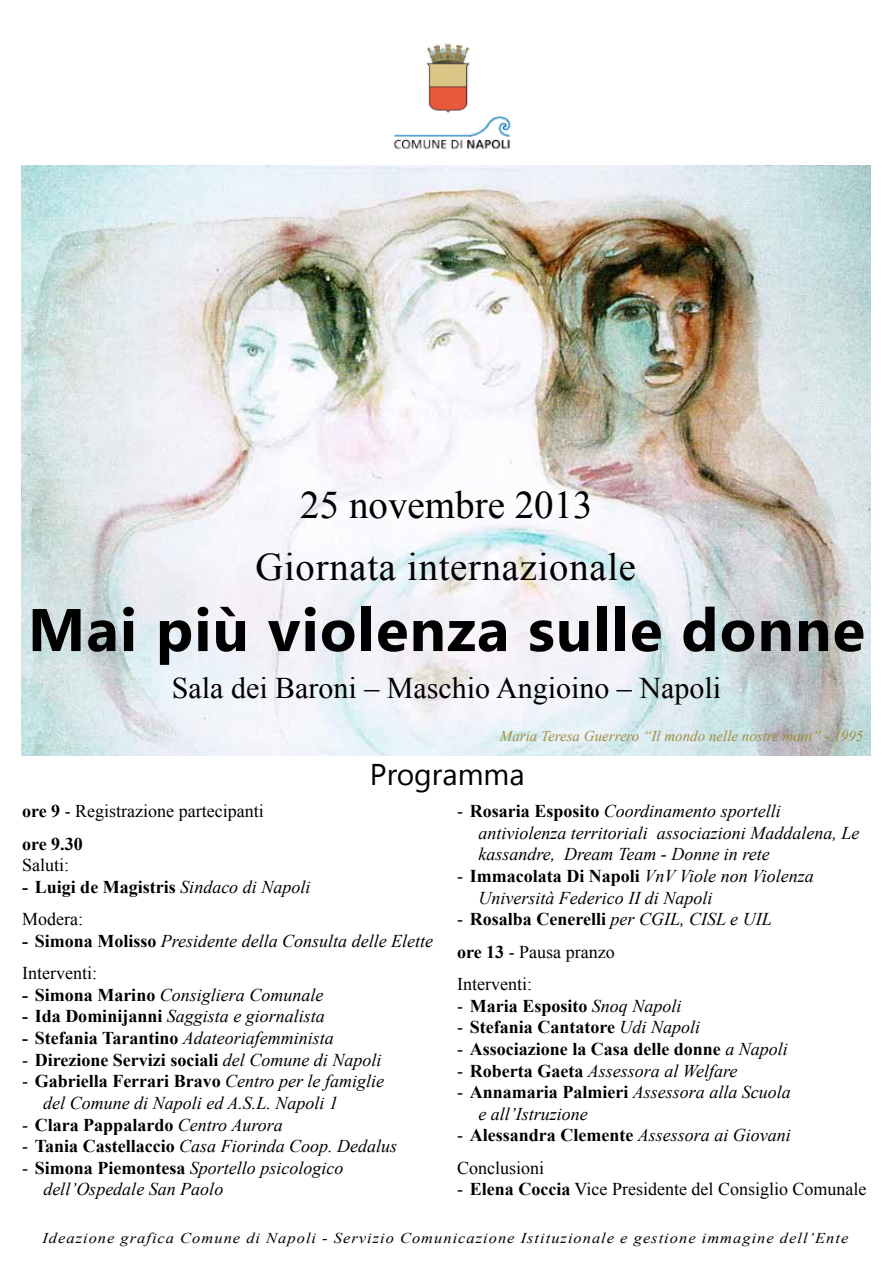
<style>
.page{position:relative;width:893px;height:1263px;background:#fff}
.page>*{position:absolute;margin:0;border:0;box-sizing:border-box;transform-origin:0 0}
.t1{font:700 60px "Segoe UI";letter-spacing:.02em;color:#000}
.t2{font:39px "Times New Roman";letter-spacing:.02em;color:#000}
.t3{font:39px "Times New Roman";color:#000}
.t4{font:30px "Times New Roman";color:#000}
.t5{font:30px "Segoe UI";color:#000}
.t6{font:italic 18px/21.6px "Times New Roman";color:#000}
.t7{font:700 18px/32.4px "Times New Roman";color:#000}
.t8{font:18px/32.4px "Times New Roman";color:#000}
.t9{font:italic 15px "Times New Roman";letter-spacing:.06em;color:#000;scale:1.1 1}
.t10{font:italic 15px "Times New Roman";color:#a08d3f}
.s1{font-weight:700}
.s2{font-weight:400;font-style:italic}
.s3{font-weight:400}
.s4{font-weight:700;font-style:normal}
.s5{font-style:normal}
.s6{font-style:italic}
</style>
<div class="page">
<img style="left:21px;top:165px;width:850px;height:590px">
<img style="left:352px;top:43px;width:190px;height:137px">
<h2 class="t3" style="left:300px;top:479px;width:294px">25 novembre 2013</h2>
<h2 class="t2" style="left:255px;top:541px;width:382px">Giornata internazionale</h2>
<h1 class="t1" style="left:28px;top:587px;width:839px">Mai più violenza sulle donne</h1>
<h3 class="t4" style="left:172px;top:668px;width:551px">Sala dei Baroni – Maschio Angioino – Napoli</h3>
<p class="t10" style="left:500px;top:725px;width:365px">Maria Teresa Guerrero “Il mondo nelle nostre mani” - 1995</p>
<h3 class="t5" style="left:370px;top:754px;width:156px">Programma</h3>
<p class="t8" style="left:22px;top:795px;width:243px"><span class="s1">ore 9</span> - Registrazione partecipanti <span class="s1">ore 9.30</span></p>
<p class="t8" style="left:22px;top:849px;width:49px">Saluti:</p>
<p class="t7" style="left:22px;top:870px;width:290px">- Luigi de Magistris <span class="s2">Sindaco di Napoli<br></span><span class="s3">Modera:</span></p>
<p class="t6" style="left:22px;top:924px;width:413px;line-height:32.4px"><span class="s4">- Simona Molisso</span> Presidente della Consulta delle Elette<br><span class="s5">Interventi:</span></p>
<p class="t6" style="left:22px;top:984px;width:303px"><span class="s4">- Simona Marino</span> Consigliera Comunale</p>
<p class="t6" style="left:22px;top:1005px;width:304px"><span class="s4">- Ida Dominijanni</span> Saggista e giornalista</p>
<p class="t6" style="left:22px;top:1027px;width:313px"><span class="s4">- Stefania Tarantino</span> Adateoriafemminista</p>
<p class="t7" style="left:22px;top:1043px;width:361px"><span class="s3">-</span> Direzione Servizi sociali <span class="s2">del Comune di Napoli</span></p>
<p class="t6" style="left:43px;top:1070px;width:342px;text-indent:-21px"><span class="s5">-</span> <span class="s4">Gabriella Ferrari Bravo</span> Centro per le famiglie del Comune di Napoli ed A.S.L. Napoli 1</p>
<p class="t7" style="left:22px;top:1108px;width:262px"><span class="s3">-</span> Clara Pappalardo <span class="s2">Centro Aurora</span></p>
<p class="t6" style="left:22px;top:1135px;width:377px"><span class="s5">-</span> <span class="s4">Tania Castellaccio</span> Casa Fiorinda Coop. Dedalus</p>
<p class="t6" style="left:43px;top:1156px;width:302px;text-indent:-21px"><span class="s5">-</span> <span class="s4">Simona Piemontesa</span> Sportello psicologico dell’Ospedale San Paolo</p>
<p class="t6" style="left:478px;top:800px;width:383px;text-indent:-21px"><span class="s5">-</span> <span class="s4">Rosaria Esposito</span> Coordinamento sportelli antiviolenza territoriali associazioni Maddalena, Le kassandre, Dream Team - Donne in rete</p>
<p class="t6" style="left:478px;top:865px;width:337px;text-indent:-21px"><span class="s5">-</span> <span class="s4">Immacolata Di Napoli</span> VnV Viole non Violenza<br>Università Federico II di Napoli</p>
<p class="t8" style="left:457px;top:903px;width:316px">- <span class="s1">Rosalba Cenerelli</span> <span class="s6">per CGIL, CISL e UIL </span><span class="s1">ore 13</span> - Pausa pranzo<br>Interventi:</p>
<p class="t7" style="left:457px;top:989px;width:226px"><span class="s3">-</span> Maria Esposito <span class="s2">Snoq Napoli</span></p>
<p class="t7" style="left:457px;top:1010px;width:244px"><span class="s3">-</span> Stefania Cantatore <span class="s2">Udi Napoli</span></p>
<p class="t7" style="left:457px;top:1032px;width:332px"><span class="s3">-</span> Associazione la Casa delle donne <span class="s2">a Napoli</span></p>
<p class="t6" style="left:457px;top:1059px;width:282px"><span class="s5">-</span> <span class="s4">Roberta Gaeta</span> Assessora al Welfare</p>
<p class="t6" style="left:478px;top:1081px;width:314px;text-indent:-21px"><span class="s5">-</span> <span class="s4">Annamaria Palmieri</span> Assessora alla Scuola e all’Istruzione</p>
<p class="t7" style="left:457px;top:1118px;width:335px"><span class="s3">-</span> Alessandra Clemente <span class="s2">Assessora ai Giovani<br></span><span class="s3">Conclusioni</span></p>
<p class="t8" style="left:457px;top:1173px;width:411px">- <span class="s1">Elena Coccia</span> Vice Presidente del Consiglio Comunale</p>
<p class="t9" style="left:42px;top:1227px;width:734px">Ideazione grafica Comune di Napoli - Servizio Comunicazione Istituzionale e gestione immagine dell’Ente</p>
</div>
